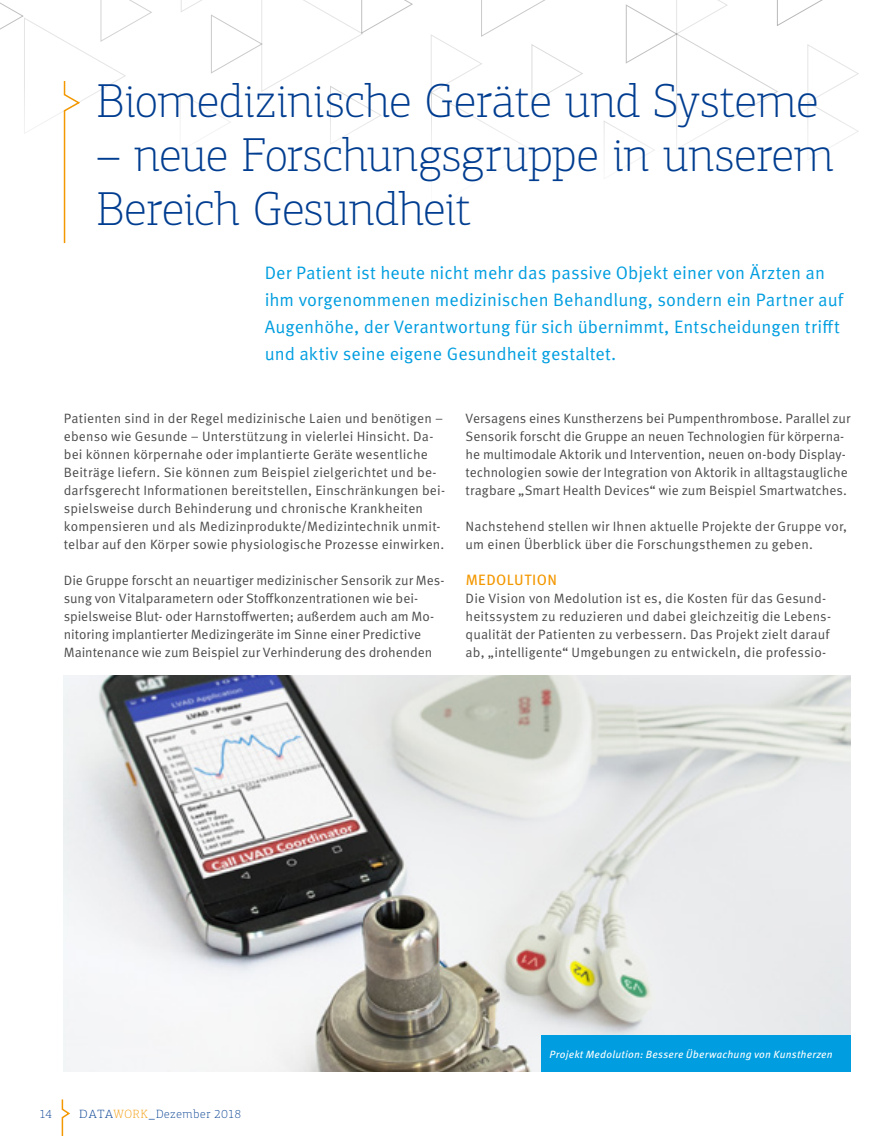
<style>
.page{position:relative;width:893px;height:1136px;background:#fff}
.page>*{position:absolute;margin:0;border:0;box-sizing:border-box;transform-origin:0 0}
.t1{font:100 48px/54px "PF Agora Slab Pro";letter-spacing:-.01em;color:#003d90}
.t2{font:18px/27px "Meta OT";color:#009ee0}
.t3{font:15px "Meta OT";letter-spacing:.03em;color:#f39800}
.t4{font:13.5px/18px "Meta OT";letter-spacing:.005em;color:#4b4b4d}
.t5{font:100 12px "PF Agora Slab Pro";letter-spacing:.055em;color:#003d90;scale:1.14 1}
.t6{font:100 12px "PF Agora Slab Pro";letter-spacing:.055em;color:#003d90}
.t7{font:italic 10.5px "Meta OT";letter-spacing:.025em;color:#fff}
.s1{color:#f39800}
.s2{font-family:"Meta OT";font-weight:400}
</style>
<div class="page">
<svg style="left:625px;top:0;width:234px;height:85px"></svg>
<svg style="left:431px;top:0;width:152px;height:85px"></svg>
<svg style="left:181px;top:0;width:232px;height:85px"></svg>
<svg style="left:0;top:0;width:152px;height:244px"></svg>
<img style="left:64px;top:675px;width:786px;height:396px">
<svg style="left:61px;top:1099px;width:9px;height:36px"></svg>
<div style="left:541px;top:1035px;width:309px;height:36px;background:#009ee0"></div>
<h1 class="t1" style="left:96px;top:74px;width:723px">Biomedizinische Geräte und Systeme</h1>
<h1 class="t1" style="left:96px;top:128px;width:739px">– neue Forschungsgruppe in unserem<br>Bereich Gesundheit</h1>
<p class="t2" style="left:265px;top:259px;width:580px">Der Patient ist heute nicht mehr das passive Objekt einer von Ärzten an ihm vorgenommenen medizinischen Behandlung, sondern ein Partner auf Augenhöhe, der Verantwortung für sich übernimmt, Entscheidungen trifft und aktiv seine eigene Gesundheit gestaltet.</p>
<p class="t4" style="left:64px;top:409px;width:383px">Patienten sind in der Regel medizinische Laien und benötigen – ebenso wie Gesunde – Unterstützung in vielerlei Hinsicht. Da&shy;bei können körpernahe oder implantierte Geräte wesentliche Beiträge liefern. Sie können zum Beispiel zielgerichtet und be&shy;darfsgerecht Informationen bereitstellen, Einschränkungen bei&shy;spielsweise durch Behinderung und chronische Krankheiten kompensieren und als Medizinprodukte/Medizintechnik unmit&shy;telbar auf den Körper sowie physiologische Prozesse einwirken.</p>
<p class="t4" style="left:64px;top:571px;width:382px">Die Gruppe forscht an neuartiger medizinischer Sensorik zur Mes&shy;sung von Vitalparametern oder Stoffkonzentrationen wie bei&shy;spielsweise Blut- oder Harnstoffwerten; außerdem auch am Mo&shy;nitoring implantierter Medizingeräte im Sinne einer Predictive Maintenance wie zum Beispiel zur Verhinderung des drohenden</p>
<p class="t4" style="left:466px;top:409px;width:386px">Versagens eines Kunstherzens bei Pumpenthrombose. Parallel zur Sensorik forscht die Gruppe an neuen Technologien für körperna&shy;he multimodale Aktorik und Intervention, neuen on-body Display&shy;technologien sowie der Integration von Aktorik in alltagstaugliche tragbare „Smart Health Devices“ wie zum Beispiel Smartwatches.</p>
<p class="t4" style="left:466px;top:517px;width:383px">Nachstehend stellen wir Ihnen aktuelle Projekte der Gruppe vor, um einen Überblick über die Forschungsthemen zu geben.</p>
<p class="t3" style="left:466px;top:570px;width:93px">MEDOLUTION</p>
<p class="t4" style="left:466px;top:589px;width:367px">Die Vision von Medolution ist es, die Kosten für das Gesund&shy;heitssystem zu reduzieren und dabei gleichzeitig die Lebens&shy;qualität der Patienten zu verbessern. Das Projekt zielt darauf ab, „intelligente“ Umgebungen zu entwickeln, die professio-</p>
<p class="t6" style="left:40px;top:1107px;width:14px">14</p>
<p class="t5" style="left:79px;top:1107px;width:144px">DATA<span class="s1">WORK</span><span class="s2">_</span>Dezember 2018</p>
<p class="t7" style="left:550px;top:1047px;width:285px">Projekt Medolution: Bessere Überwachung von Kunstherzen</p>
</div>
